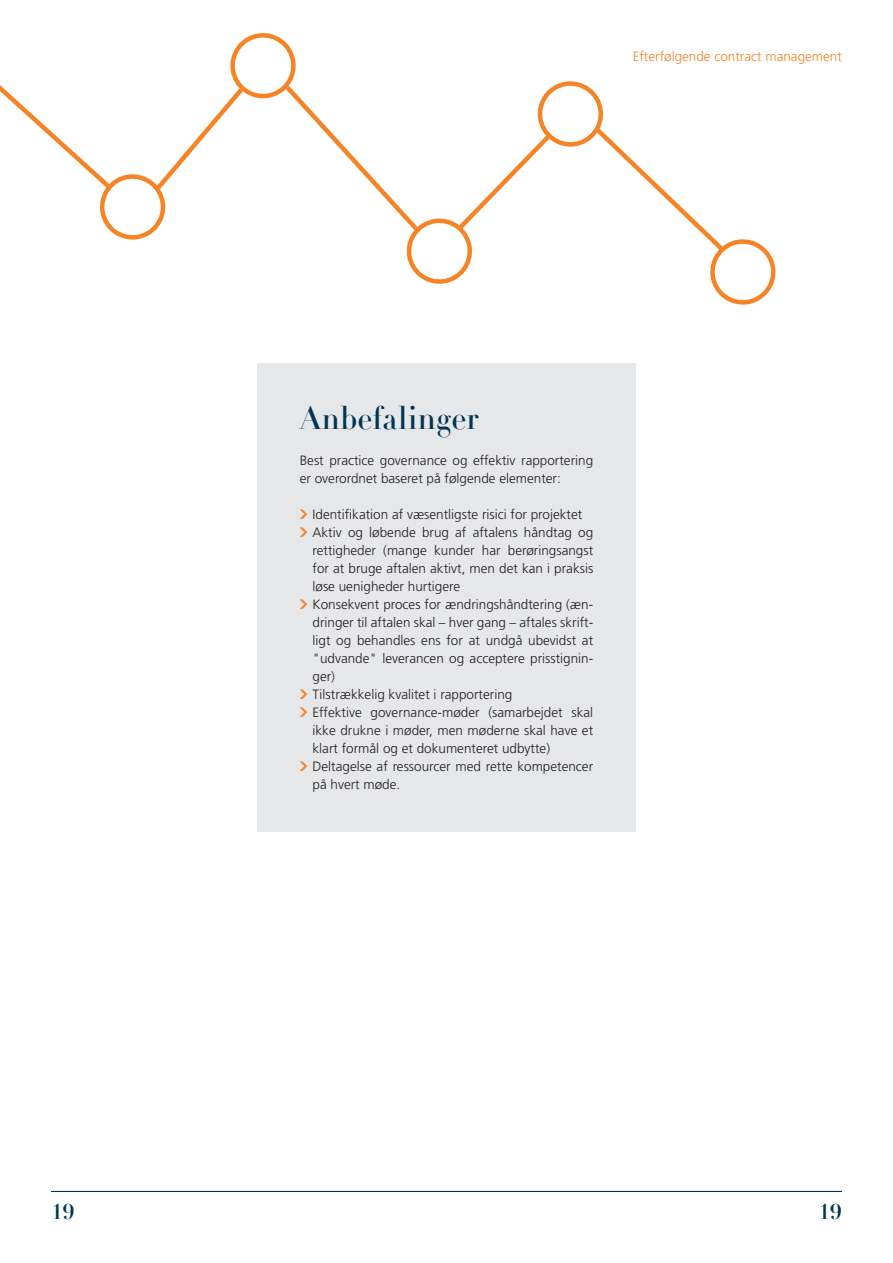
<style>
.page{position:relative;width:893px;height:1263px;background:#fff}
.page>*{position:absolute;margin:0;border:0;box-sizing:border-box;transform-origin:0 0}
.Rubrik{font:31.5px "Didot LT Std Headline";color:#003555}
.t1{font:700 21px "Didot LT Std";color:#003555}
.Brødtekst{font:300 13.5px/18px "Frutiger LT Std";color:#231f20;text-align:justify}
.t2{font:300 13.5px "Frutiger LT Std";color:#f58427}
.s1{font-family:"KR Pil 3";font-weight:400;color:#f58427}
</style>
<div class="page">
<div style="left:257px;top:363px;width:379px;height:469px;background:#e6e7e9"></div>
<hr style="left:51px;top:1191px;width:791px;height:1px;background:#003555">
<svg style="left:0;top:33px;width:776px;height:272px"></svg>
<p class="t2" style="left:633px;top:49px;width:211px">Efterfølgende contract management</p>
<p class="Rubrik" style="left:300px;top:399px;width:181px">Anbefalinger</p>
<p class="Brødtekst" style="left:300px;top:452px;width:295px">Best practice governance og effektiv rapportering er overordnet baseret på følgende elementer:</p>
<p class="Brødtekst" style="left:300px;top:506px;width:284px"><span class="s1">•</span> Identifikation af væsentligste risici for projektet</p>
<p class="Brødtekst" style="left:313px;top:524px;width:282px;text-indent:-13px"><span class="s1">•</span> Aktiv og løbende brug af aftalens håndtag og rettigheder (mange kunder har berøringsangst for at bruge aftalen aktivt, men det kan i praksis løse uenigheder hurtigere</p>
<p class="Brødtekst" style="left:313px;top:596px;width:282px;text-indent:-13px"><span class="s1">•</span> Konsekvent proces for ændringshåndtering (æn&shy;dringer til aftalen skal – hver gang – aftales skrift&shy;ligt og behandles ens for at undgå ubevidst at "udvande" leverancen og acceptere prisstignin&shy;ger)</p>
<p class="Brødtekst" style="left:300px;top:686px;width:214px"><span class="s1">•</span> Tilstrækkelig kvalitet i rapportering</p>
<p class="Brødtekst" style="left:313px;top:704px;width:282px;text-indent:-13px"><span class="s1">•</span> Effektive governance-møder (samarbejdet skal ikke drukne i møder, men møderne skal have et klart formål og et dokumenteret udbytte)</p>
<p class="Brødtekst" style="left:313px;top:758px;width:282px;text-indent:-13px"><span class="s1">•</span> Deltagelse af ressourcer med rette kompetencer på hvert møde.</p>
<h2 class="t1" style="left:51px;top:1198px;width:25px">19</h2>
<p class="t1" style="left:819px;top:1198px;width:25px">19</p>
</div>
